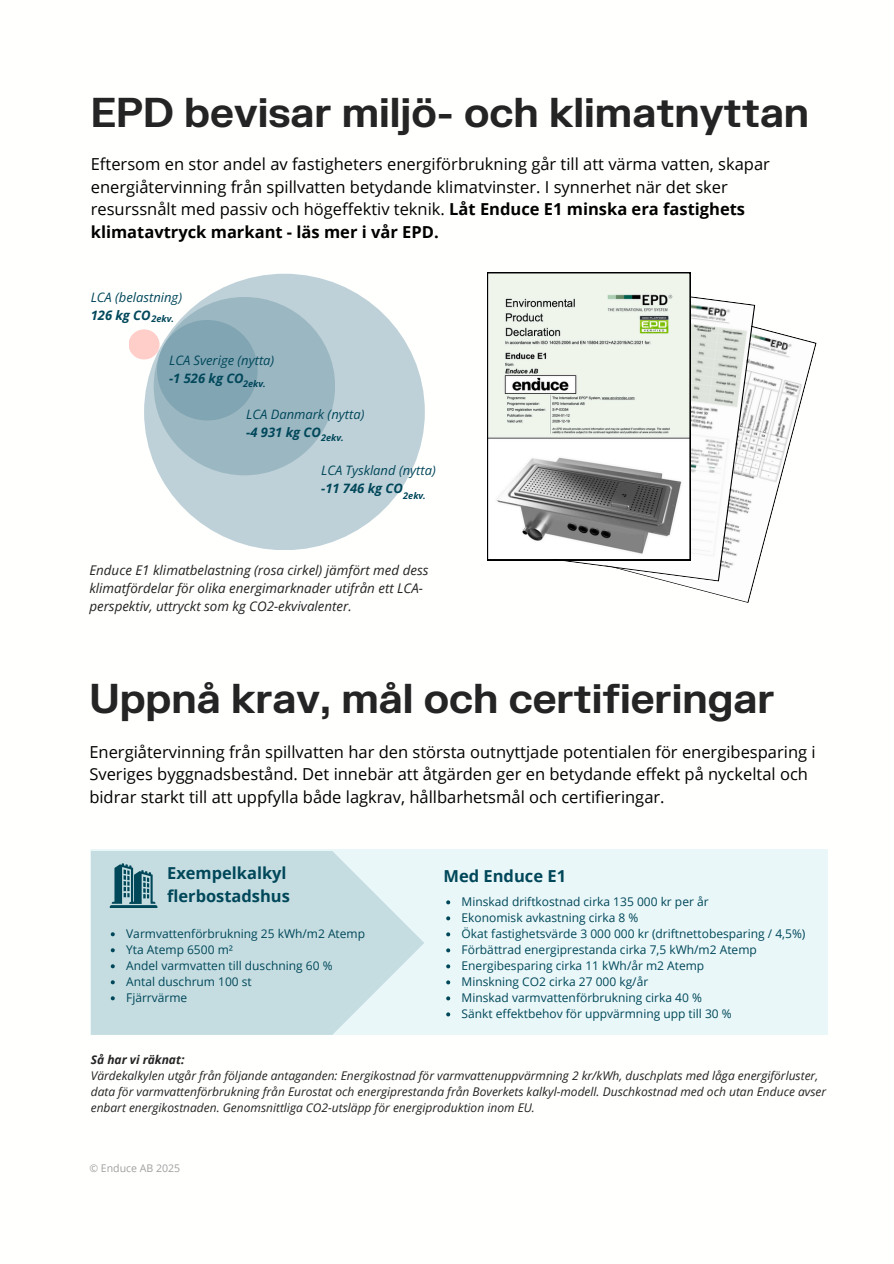
<style>
.page{position:relative;width:894px;height:1264px;background:#fff}
.page>*{position:absolute;margin:0;border:0;box-sizing:border-box;transform-origin:0 0}
.t1{font:700 40.5px "FK Grotesk";color:#242424}
.t2{font:16.5px/22.5px "Open Sans";color:#000}
.t3{font:700 16.5px/22.8px "Open Sans";color:#00475a}
.t4{font:italic 13.35px/17.9px "Open Sans";color:#242424}
.t5{font:italic 13.05px/18px "Open Sans";color:#00475a}
.t6{font:12px "Open Sans";color:#00475a}
.t7{font:italic 12px/16px "Open Sans";color:#242424}
.t8{font:10.5px "Open Sans";color:#a0a0a0}
.t9{font:italic 700 9.15px "Open Sans";color:#00475a}
.s1{font-weight:700}
</style>
<div class="page">
<div style="left:144px;top:274px;width:281px;height:276px;background:#bfd1d8;border-radius:50%"></div>
<div style="left:154px;top:297px;width:181px;height:178px;background:#9bb7c2;border-radius:50%"></div>
<div style="left:157px;top:320px;width:100px;height:100px;background:#81a5b3;border-radius:50%"></div>
<div style="left:128px;top:329px;width:31px;height:30px;background:#ffcec9;border-radius:50%"></div>
<svg style="left:665px;top:305px;width:151px;height:298px"></svg>
<svg style="left:522px;top:279px;width:233px;height:302px"></svg>
<svg style="left:487px;top:272px;width:203px;height:288px"></svg>
<svg style="left:91px;top:849px;width:736px;height:185px;background:#dbedef"></svg>
<svg style="left:110px;top:863px;width:47px;height:45px;background:#63929d"></svg>
<svg style="left:446px;top:900px;width:4px;height:4px"></svg>
<svg style="left:446px;top:916px;width:4px;height:4px"></svg>
<svg style="left:446px;top:932px;width:4px;height:4px"></svg>
<svg style="left:446px;top:948px;width:4px;height:4px"></svg>
<svg style="left:446px;top:964px;width:4px;height:4px"></svg>
<svg style="left:446px;top:980px;width:4px;height:4px"></svg>
<svg style="left:446px;top:996px;width:4px;height:4px"></svg>
<svg style="left:446px;top:1012px;width:4px;height:4px"></svg>
<svg style="left:111px;top:932px;width:4px;height:4px"></svg>
<svg style="left:111px;top:948px;width:4px;height:4px"></svg>
<svg style="left:111px;top:964px;width:4px;height:4px"></svg>
<svg style="left:111px;top:980px;width:4px;height:4px"></svg>
<svg style="left:111px;top:996px;width:4px;height:4px"></svg>
<h4 class="t1" style="left:91px;top:88px;width:719px">EPD bevisar miljö- och klimatnyttan</h4>
<p class="t2" style="left:91px;top:152px;width:680px">Eftersom en stor andel av fastigheters energiförbrukning går till att värma vatten, skapar energiåtervinning från spillvatten betydande klimatvinster. I synnerhet när det sker resurssnålt med passiv och högeffektiv teknik. <span class="s1">Låt Enduce E1 minska era fastighets klimatavtryck markant - läs mer i vår EPD.</span></p>
<p class="t5" style="left:91px;top:288px;width:93px">LCA (belastning)<br><span class="s1">126 kg CO</span></p>
<p class="t5" style="left:169px;top:351px;width:107px">LCA Sverige (nytta) <span class="s1">-1 526 kg CO</span></p>
<p class="t9" style="left:151px;top:312px;width:24px">2ekv.</p>
<h4 class="t9" style="left:243px;top:377px;width:24px">2ekv.</h4>
<h4 class="t5" style="left:246px;top:405px;width:120px">LCA Danmark (nytta) <span class="s1">-4 931 kg CO</span></h4>
<h4 class="t9" style="left:321px;top:431px;width:24px">2ekv.</h4>
<h4 class="t5" style="left:321px;top:461px;width:116px">LCA Tyskland (nytta) <span class="s1">-11 746 kg CO</span></h4>
<p class="t9" style="left:403px;top:489px;width:24px">2ekv.</p>
<h3 class="t4" style="left:89px;top:561px;width:340px">Enduce E1 klimatbelastning (rosa cirkel) jämfört med dess klimatfördelar för olika energimarknader utifrån ett LCA&shy;perspektiv, uttryckt som kg CO2-ekvivalenter.</h3>
<p class="t1" style="left:89px;top:673px;width:686px">Uppnå krav, mål och certifieringar</p>
<p class="t2" style="left:89px;top:740px;width:727px">Energiåtervinning från spillvatten har den största outnyttjade potentialen för energibesparing i<br>Sveriges byggnadsbestånd. Det innebär att åtgärden ger en betydande effekt på nyckeltal och bidrar starkt till att uppfylla både lagkrav, hållbarhetsmål och certifieringar.</p>
<p class="t3" style="left:167px;top:861px;width:124px">Exempelkalkyl flerbostadshus</p>
<p class="t3" style="left:443px;top:863px;width:124px">Med Enduce E1</p>
<h1 class="t6" style="left:461px;top:893px;width:248px">Minskad driftkostnad cirka 135 000 kr per år</h1>
<h3 class="t6" style="left:461px;top:909px;width:178px">Ekonomisk avkastning cirka 8 %</h3>
<p class="t6" style="left:461px;top:925px;width:345px">Ökat fastighetsvärde 3 000 000 kr (driftnettobesparing / 4,5%)</p>
<h2 class="t6" style="left:461px;top:941px;width:297px">Förbättrad energiprestanda cirka 7,5 kWh/m2 Atemp</h2>
<h2 class="t6" style="left:461px;top:957px;width:244px">Energibesparing cirka 11 kWh/år m2 Atemp</h2>
<p class="t6" style="left:461px;top:973px;width:188px">Minskning CO2 cirka 27 000 kg/år</p>
<p class="t6" style="left:461px;top:989px;width:242px">Minskad varmvattenförbrukning cirka 40 %</p>
<p class="t6" style="left:461px;top:1005px;width:271px">Sänkt effektbehov för uppvärmning upp till 30 %</p>
<p class="t6" style="left:126px;top:925px;width:240px">Varmvattenförbrukning 25 kWh/m2 Atemp</p>
<p class="t6" style="left:126px;top:941px;width:108px">Yta Atemp 6500 m²</p>
<p class="t6" style="left:126px;top:957px;width:208px">Andel varmvatten till duschning 60 %</p>
<p class="t6" style="left:126px;top:973px;width:127px">Antal duschrum 100 st</p>
<p class="t6" style="left:126px;top:989px;width:63px">Fjärrvärme</p>
<p class="t7" style="left:91px;top:1050px;width:736px"><span class="s1">Så har vi räknat:<br></span>Värdekalkylen utgår från följande antaganden: Energikostnad för varmvattenuppvärmning 2 kr/kWh, duschplats med låga energiförluster, data för varmvattenförbrukning från Eurostat och energiprestanda från Boverkets kalkyl-modell. Duschkostnad med och utan Enduce avser enbart energikostnaden. Genomsnittliga CO2-utsläpp för energiproduktion inom EU.</p>
<h1 class="t8" style="left:89px;top:1160px;width:92px">© Enduce AB 2025</h1>
</div>
